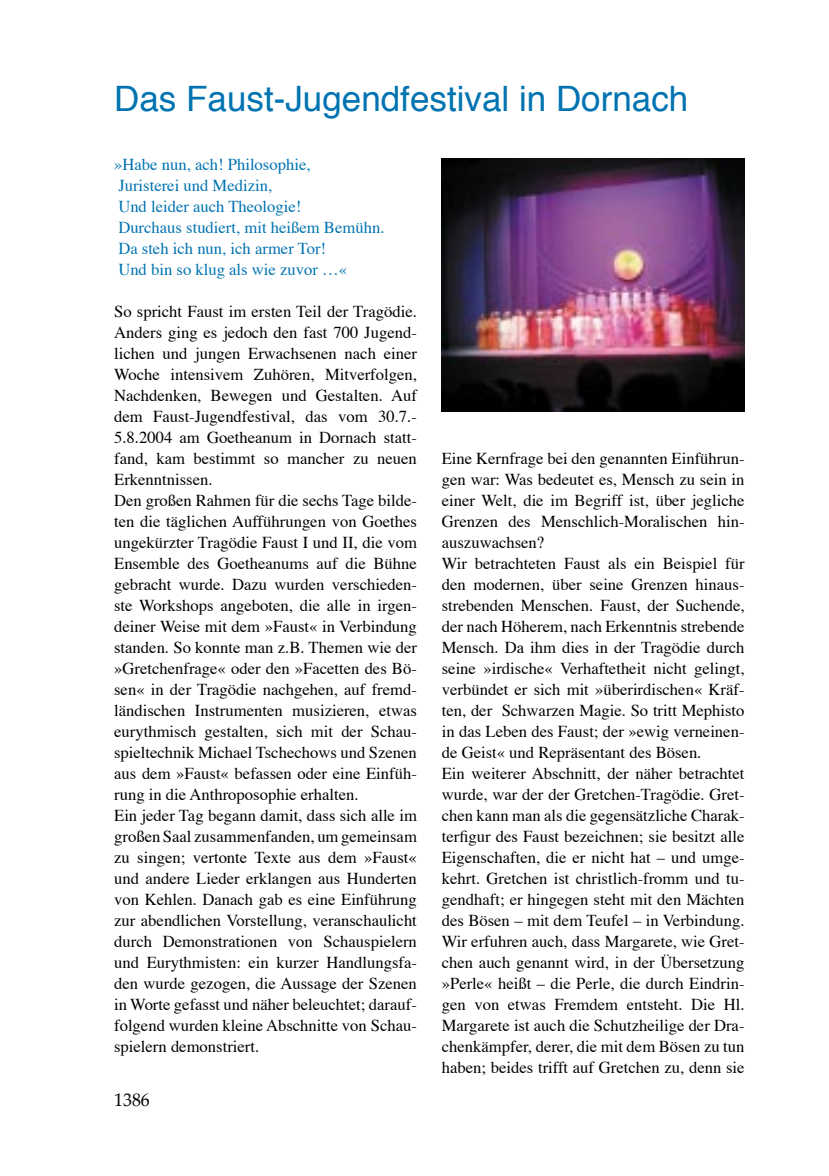
<style>
.page{position:relative;width:829px;height:1176px;background:#fff}
.page>*{position:absolute;margin:0;border:0;box-sizing:border-box;transform-origin:0 0}
.t1{font:35px "Helvetica";color:#0073b1}
.t2{font:17.85px "Palatino";color:#000}
.t3{font:16.62px/21px "Times";color:#000}
.t4{font:16.62px/21px "Times";color:#0073b1}
</style>
<div class="page">
<img style="left:442px;top:159px;width:302px;height:253px">
<h1 class="t1" style="left:114px;top:75px;width:575px">Das Faust-Jugendfestival in Dornach</h1>
<p class="t4" style="left:114px;top:155px;width:272px">»Habe nun, ach! Philosophie,<br>Juristerei und Medizin,<br>Und leider auch Theologie!<br>Durchaus studiert, mit heißem Bemühn.<br>Da steh ich nun, ich armer Tor!<br>Und bin so klug als wie zuvor …«</p>
<p class="t3" style="left:114px;top:302px;width:304px">So spricht Faust im ersten Teil der Tragödie.<br>Anders ging es jedoch den fast 700 Jugend&shy;lichen und jungen Erwachsenen nach einer Woche intensivem Zuhören, Mitverfolgen, Nachdenken, Bewegen und Gestalten. Auf dem Faust-Jugendfestival, das vom 30.7.- 5.8.2004 am Goetheanum in Dornach statt&shy;fand, kam bestimmt so mancher zu neuen Erkenntnissen.<br>Den großen Rahmen für die sechs Tage bilde&shy;ten die täglichen Aufführungen von Goethes ungekürzter Tragödie Faust I und II, die vom Ensemble des Goetheanums auf die Bühne gebracht wurde. Dazu wurden verschieden&shy;ste Workshops angeboten, die alle in irgen&shy;deiner Weise mit dem »Faust« in Verbindung standen. So konnte man z.B. Themen wie der »Gretchenfrage« oder den »Facetten des Bö&shy;sen« in der Tragödie nachgehen, auf fremd&shy;ländischen Instrumenten musizieren, etwas eurythmisch gestalten, sich mit der Schau&shy;spieltechnik Michael Tschechows und Szenen aus dem »Faust« befassen oder eine Einfüh&shy;rung in die Anthroposophie erhalten.<br>Ein jeder Tag begann damit, dass sich alle im großen Saal zusammenfanden, um gemeinsam zu singen; vertonte Texte aus dem »Faust« und andere Lieder erklangen aus Hunderten von Kehlen. Danach gab es eine Einführung zur abendlichen Vorstellung, veranschaulicht durch Demonstrationen von Schauspielern und Eurythmisten: ein kurzer Handlungsfa&shy;den wurde gezogen, die Aussage der Szenen in Worte gefasst und näher beleuchtet; darauf&shy;folgend wurden kleine Abschnitte von Schau&shy;spielern demonstriert.</p>
<p class="t2" style="left:114px;top:1088px;width:37px">1386</p>
<p class="t3" style="left:442px;top:449px;width:304px">Eine Kernfrage bei den genannten Einführun&shy;gen war: Was bedeutet es, Mensch zu sein in einer Welt, die im Begriff ist, über jegliche Grenzen des Menschlich-Moralischen hin&shy;auszuwachsen?<br>Wir betrachteten Faust als ein Beispiel für den modernen, über seine Grenzen hinaus&shy;strebenden Menschen. Faust, der Suchende, der nach Höherem, nach Erkenntnis strebende Mensch. Da ihm dies in der Tragödie durch seine »irdische« Verhaftetheit nicht gelingt, verbündet er sich mit »überirdischen« Kräf&shy;ten, der Schwarzen Magie. So tritt Mephisto in das Leben des Faust; der »ewig verneinen&shy;de Geist« und Repräsentant des Bösen.<br>Ein weiterer Abschnitt, der näher betrachtet wurde, war der der Gretchen-Tragödie. Gret&shy;chen kann man als die gegensätzliche Charak&shy;terfigur des Faust bezeichnen; sie besitzt alle Eigenschaften, die er nicht hat – und umge&shy;kehrt. Gretchen ist christlich-fromm und tu&shy;gendhaft; er hingegen steht mit den Mächten des Bösen – mit dem Teufel – in Verbindung.<br>Wir erfuhren auch, dass Margarete, wie Gret&shy;chen auch genannt wird, in der Übersetzung »Perle« heißt – die Perle, die durch Eindrin&shy;gen von etwas Fremdem entsteht. Die Hl.<br>Margarete ist auch die Schutzheilige der Dra&shy;chenkämpfer, derer, die mit dem Bösen zu tun haben; beides trifft auf Gretchen zu, denn sie</p>
</div>
